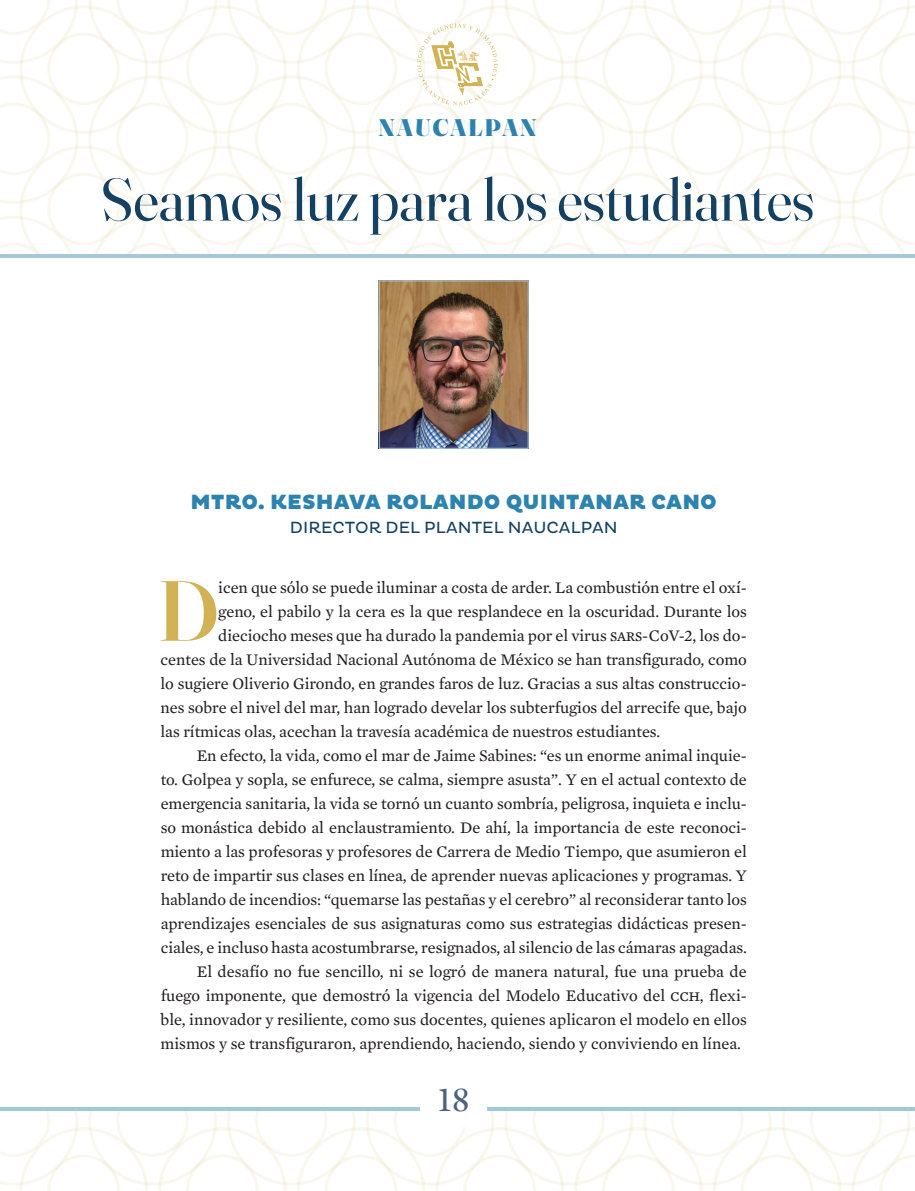
<style>
.page{position:relative;width:915px;height:1191px;background:#fff}
.page>*{position:absolute;margin:0;border:0;box-sizing:border-box;transform-origin:0 0}
.t1{font:600 85.05px "Fraunces 144 pt";color:#d1b356}
.t2{font:60px "Fraunces 144 pt";color:#144162}
.t3{font:36px "Mercury Display";color:#4a607d}
.t4{font:900 24px "Fraunces 144 pt";letter-spacing:.075em;color:#2c83b0}
.t5{font:900 21px "Pluto";letter-spacing:.005em;color:#2c83b0}
.t6{font:16.5px "Mercury Text G2";letter-spacing:-.005em;color:#231f20}
.t7{font:16.5px "Pluto";letter-spacing:.005em;color:#144162}
.s1{font-family:"Mercury Text G4";font-size:13.5px}
</style>
<div class="page">
<svg style="left:0;top:1110px;width:914px;height:81px"></svg>
<hr style="left:0;top:1107px;width:914px;height:3px;background:#a2c8de">
<img style="left:381px;top:282px;width:145px;height:164px">
<div style="left:379px;top:280px;width:149px;height:168px;border:1px solid #a2c8de"></div>
<svg style="left:0;top:0;width:914px;height:258px"></svg>
<div style="left:420px;top:1084px;width:67px;height:42px;background:#fff"></div>
<h3 class="t4" style="left:378px;top:109px;width:159px">NAUCALPAN</h3>
<h2 class="t2" style="left:100px;top:153px;width:715px">Seamos luz para los estudiantes</h2>
<p class="t5" style="left:190px;top:489px;width:528px">MTRO. KESHAVA ROLANDO QUINTANAR CANO</p>
<p class="t7" style="left:290px;top:518px;width:329px">DIRECTOR DEL PLANTEL NAUCALPAN</p>
<h1 class="t1" style="left:158px;top:544px;width:62px">D</h1>
<p class="t6" style="left:218px;top:577px;width:529px">icen que sólo se puede iluminar a costa de arder. La combustión entre el oxí-</p>
<p class="t6" style="left:218px;top:601px;width:530px">geno, el pabilo y la cera es la que resplandece en la oscuridad. Durante los</p>
<p class="t6" style="left:218px;top:625px;width:530px">dieciocho meses que ha durado la pandemia por el virus <span class="s1">SARS</span>-CoV-2, los do-</p>
<p class="t6" style="left:161px;top:649px;width:587px">centes de la Universidad Nacional Autónoma de México se han transfigurado, como</p>
<p class="t6" style="left:161px;top:673px;width:587px">lo sugiere Oliverio Girondo, en grandes faros de luz. Gracias a sus altas construccio-</p>
<p class="t6" style="left:161px;top:697px;width:587px">nes sobre el nivel del mar, han logrado develar los subterfugios del arrecife que, bajo</p>
<p class="t6" style="left:161px;top:721px;width:501px">las rítmicas olas, acechan la travesía académica de nuestros estudiantes.</p>
<p class="t6" style="left:197px;top:745px;width:551px">En efecto, la vida, como el mar de Jaime Sabines: “es un enorme animal inquie-</p>
<p class="t6" style="left:161px;top:769px;width:587px">to. Golpea y sopla, se enfurece, se calma, siempre asusta”. Y en el actual contexto de</p>
<p class="t6" style="left:161px;top:793px;width:587px">emergencia sanitaria, la vida se tornó un cuanto sombría, peligrosa, inquieta e inclu-</p>
<p class="t6" style="left:161px;top:817px;width:587px">so monástica debido al enclaustramiento. De ahí, la importancia de este reconoci-</p>
<p class="t6" style="left:161px;top:841px;width:587px">miento a las profesoras y profesores de Carrera de Medio Tiempo, que asumieron el</p>
<p class="t6" style="left:161px;top:865px;width:587px">reto de impartir sus clases en línea, de aprender nuevas aplicaciones y programas. Y</p>
<p class="t6" style="left:161px;top:889px;width:587px">hablando de incendios: “quemarse las pestañas y el cerebro” al reconsiderar tanto los</p>
<p class="t6" style="left:161px;top:913px;width:587px">aprendizajes esenciales de sus asignaturas como sus estrategias didácticas presen-</p>
<p class="t6" style="left:161px;top:937px;width:587px">ciales, e incluso hasta acostumbrarse, resignados, al silencio de las cámaras apagadas.</p>
<p class="t6" style="left:197px;top:961px;width:551px">El desafío no fue sencillo, ni se logró de manera natural, fue una prueba de</p>
<p class="t6" style="left:161px;top:985px;width:587px">fuego imponente, que demostró la vigencia del Modelo Educativo del <span class="s1">CCH</span>, flexi-</p>
<p class="t6" style="left:160px;top:1009px;width:587px">ble, innovador y resiliente, como sus docentes, quienes aplicaron el modelo en ellos</p>
<p class="t6" style="left:160px;top:1033px;width:581px">mismos y se transfiguraron, aprendiendo, haciendo, siendo y conviviendo en línea.</p>
<h3 class="t3" style="left:437px;top:1078px;width:33px">18</h3>
</div>
